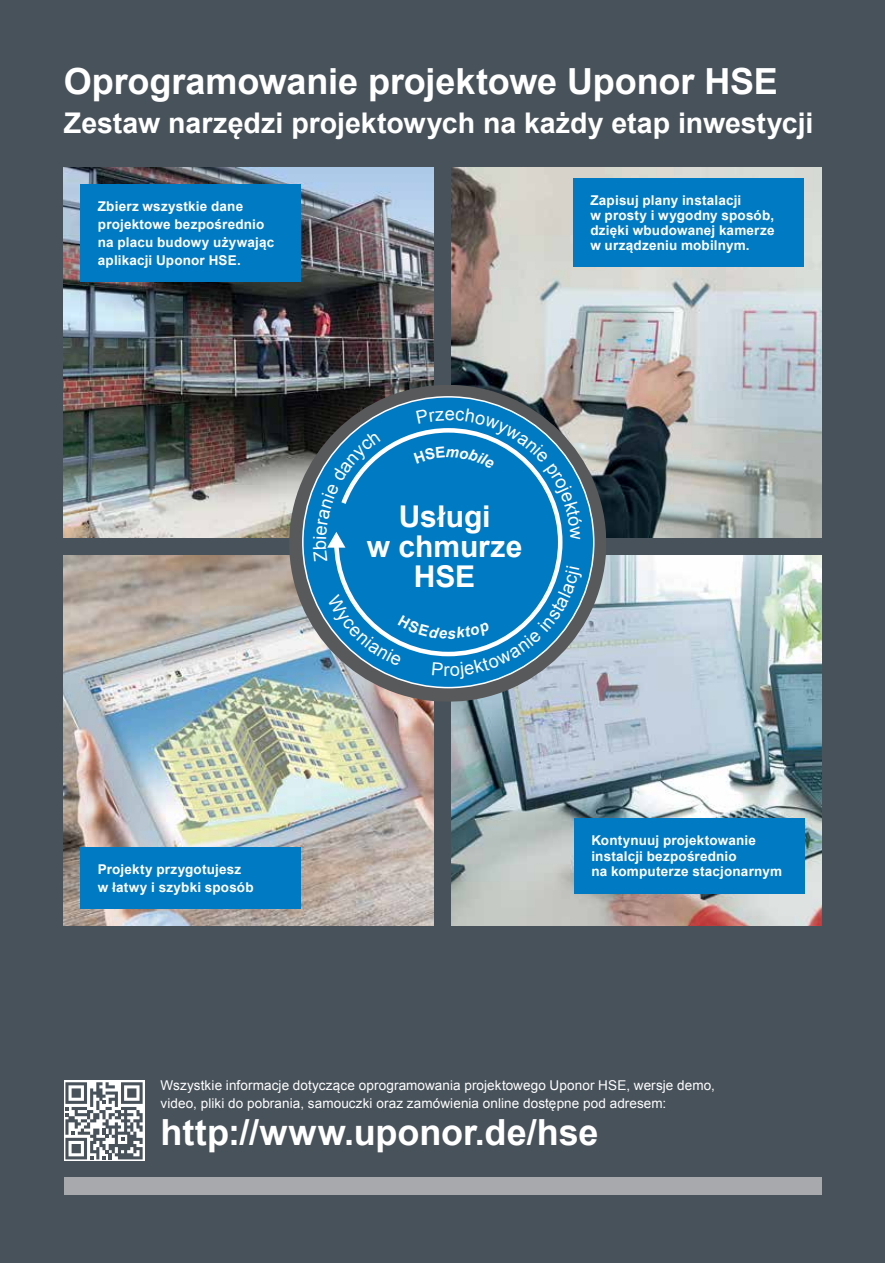
<style>
.page{position:relative;width:885px;height:1263px;background:#fff}
.page>*{position:absolute;margin:0;border:0;box-sizing:border-box;transform-origin:0 0}
.t1{font:700 36px "Arial";letter-spacing:-.005em;color:#fff}
.t2{font:700 30px/30px "Arial";letter-spacing:-.005em;color:#fff;text-align:center}
.t3{font:700 28.5px "Arial";color:#fff}
.t4{font:700 13.5px/15px "Arial";letter-spacing:.015em;color:#fff}
.t5{font:13.5px/18px "Arial";letter-spacing:.01em;color:#fff}
</style>
<div class="page">
<hr style="left:884px;top:0;width:1px;height:1263px;background:#007ac2">
<div style="left:0;top:0;width:884px;height:1263px;background:#48525a"></div>
<div style="left:64px;top:1178px;width:757px;height:17px;background:#a7a9ac"></div>
<img style="left:64px;top:167px;width:370px;height:370px">
<img style="left:64px;top:555px;width:370px;height:370px">
<img style="left:451px;top:167px;width:370px;height:370px">
<img style="left:451px;top:555px;width:370px;height:370px">
<div style="left:573px;top:178px;width:231px;height:89px;background:#007ac2"></div>
<div style="left:574px;top:818px;width:231px;height:75px;background:#007ac2"></div>
<div style="left:81px;top:847px;width:220px;height:62px;background:#007ac2"></div>
<div style="left:81px;top:184px;width:220px;height:98px;background:#007ac2"></div>
<svg style="left:64px;top:1080px;width:80px;height:81px"></svg>
<img style="left:289px;top:385px;width:317px;height:317px">
<svg style="left:301px;top:395px;width:294px;height:294px"></svg>
<svg style="left:65px;top:1082px;width:78px;height:77px"></svg>
<svg style="left:313px;top:408px;width:269px;height:271px;background:#197fbb"></svg>
<h1 class="t1" style="left:64px;top:58px;width:715px">Oprogramowanie projektowe Uponor HSE</h1>
<h3 class="t3" style="left:64px;top:104px;width:750px">Zestaw narzędzi projektowych na każdy etap inwestycji</h3>
<p class="t4" style="left:98px;top:198px;width:178px;line-height:18px">Zbierz wszystkie dane projektowe bezpośrednio na placu budowy używając aplikacji Uponor HSE.</p>
<p class="t4" style="left:590px;top:193px;width:186px">Zapisuj plany instalacji<br>w prosty i wygodny sposób, dzięki wbudowanej kamerze w urządzeniu mobilnym.</p>
<h2 class="t2" style="left:367px;top:503px;width:157px">Usługi<br>w chmurze<br>HSE</h2>
<p class="t4" style="left:591px;top:833px;width:166px;line-height:15.8px">Kontynuuj projektowanie instalcji bezpośrednio</p>
<p class="t4" style="left:98px;top:862px;width:145px">Projekty przygotujesz</p>
<p class="t4" style="left:591px;top:864px;width:192px">na komputerze stacjonarnym</p>
<p class="t4" style="left:98px;top:880px;width:157px">w łatwy i szybki sposób</p>
<p class="t5" style="left:161px;top:1077px;width:555px">Wszystkie informacje dotyczące oprogramowania projektowego Uponor HSE, wersje demo, video, pliki do pobrania, samouczki oraz zamówienia online dostępne pod adresem:</p>
<h1 class="t1" style="left:161px;top:1108px;width:439px">http://www.uponor.de/hse</h1>
</div>
